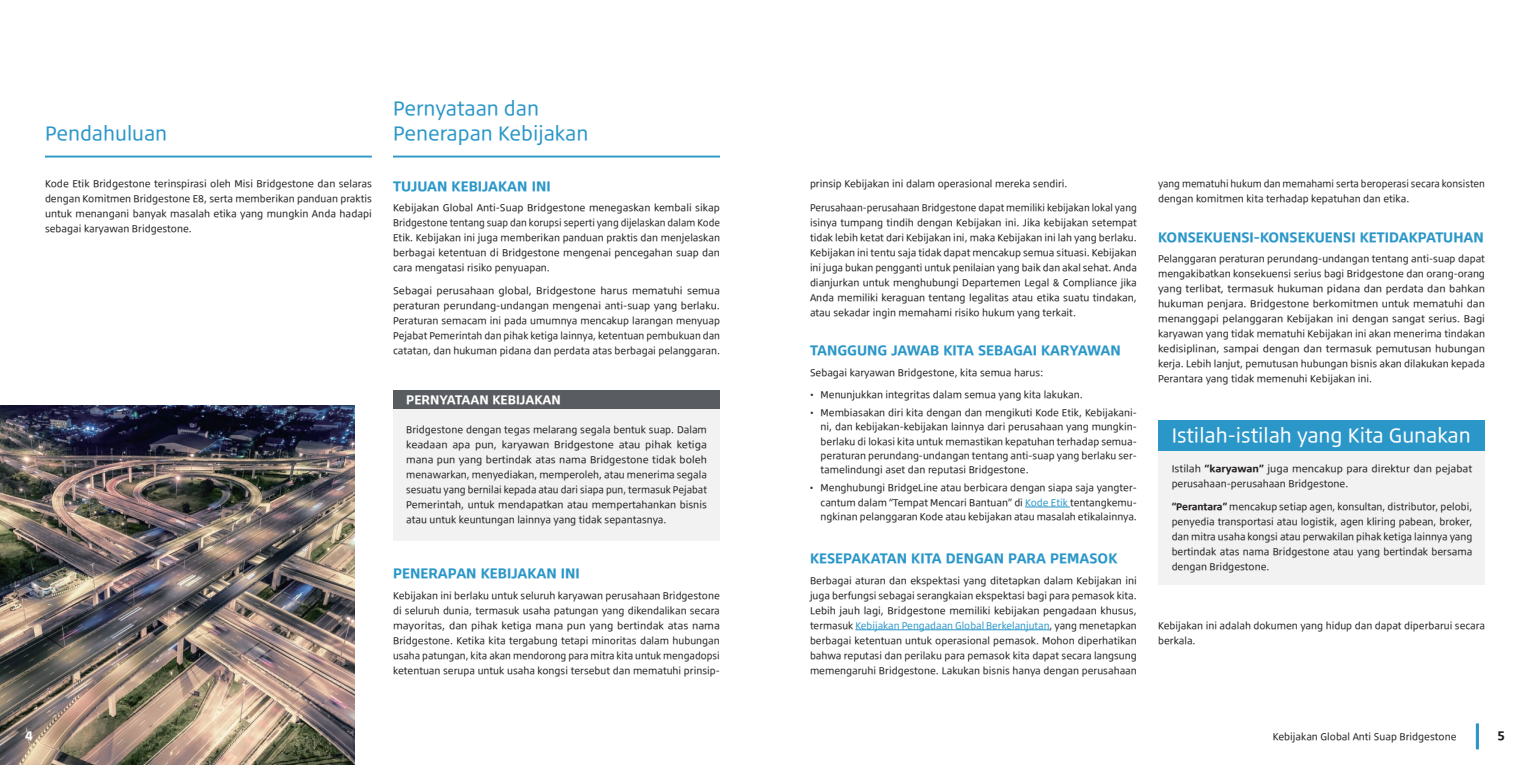
<style>
.page{position:relative;width:1530px;height:765px;background:#fff}
.page>*{position:absolute;margin:0;border:0;box-sizing:border-box;transform-origin:0 0}
.t1{font:17.5px/25px "Bridgestone Type TP";color:#2b97c9}
.t2{font:17.5px "Bridgestone Type TP";color:#fff}
.t3{font:700 12.5px "Bridgestone Type TP";color:#2b97c9}
.t4{font:700 11.25px "Bridgestone Type TP";color:#fff}
.t5{font:700 11.25px "Bridgestone Type TP";color:#231f20}
.t6{font:8.75px/15px "Bridgestone Type TP";color:#231f20;text-align:justify}
.t7{font:8.75px/15px "Bridgestone Type TP";color:#231f20;text-align:justify;scale:.96 1}
.t8{font:8.75px/15px "Bridgestone Type TP";color:#231f20;text-align:justify;scale:1.05 1}
.s1{color:#2b97c9}
.s2{font-weight:700}
</style>
<div class="page">
<hr style="left:45px;top:156px;width:327px;height:2px;background:#2b97c9">
<hr style="left:393px;top:156px;width:327px;height:2px;background:#2b97c9">
<div style="left:393px;top:409px;width:327px;height:131px;background:#f2f2f2"></div>
<div style="left:393px;top:390px;width:327px;height:19px;background:#595c60"></div>
<hr style="left:1025px;top:507px;width:45px;height:1px;background:#2b97c9">
<hr style="left:855px;top:630px;width:195px;height:1px;background:#2b97c9">
<hr style="left:1476px;top:723px;width:3px;height:26px;background:#2b97c9">
<img style="left:0;top:405px;width:354px;height:360px">
<div style="left:1158px;top:450px;width:327px;height:135px;background:#f2f2f2"></div>
<div style="left:1158px;top:420px;width:327px;height:30px;background:#2b97c9"></div>
<h1 class="t1" style="left:45px;top:120px;width:124px">Pendahuluan</h1>
<h1 class="t1" style="left:393px;top:95px;width:197px">Pernyataan dan<br>Penerapan Kebijakan</h1>
<p class="t6" style="left:45px;top:176px;width:328px">Kode Etik Bridgestone terinspirasi oleh Misi Bridgestone dan selaras dengan Komitmen Bridgestone E8, serta memberikan panduan praktis untuk menangani banyak masalah etika yang mungkin Anda hadapi sebagai karyawan Bridgestone.</p>
<h2 class="t3" style="left:393px;top:175px;width:159px">TUJUAN KEBIJAKAN INI</h2>
<p class="t6" style="left:393px;top:199px;width:328px">Kebijakan Global Anti-Suap Bridgestone menegaskan kembali sikap Bridgestone tentang suap dan korupsi seperti yang dijelaskan dalam Kode Etik. Kebijakan ini juga memberikan panduan praktis dan menjelaskan berbagai ketentuan di Bridgestone mengenai pencegahan suap dan cara mengatasi risiko penyuapan.</p>
<p class="t8" style="left:393px;top:282px;width:313px">Sebagai perusahaan global, Bridgestone harus mematuhi semua peraturan perundang-undangan mengenai anti-suap yang berlaku.<br>Peraturan semacam ini pada umumnya mencakup larangan menyuap Pejabat Pemerintah dan pihak ketiga lainnya, ketentuan pembukuan dan catatan, dan hukuman pidana dan perdata atas berbagai pelanggaran.</p>
<p class="t4" style="left:406px;top:390px;width:156px">PERNYATAAN KEBIJAKAN</p>
<p class="t6" style="left:406px;top:422px;width:302px">Bridgestone dengan tegas melarang segala bentuk suap. Dalam keadaan apa pun, karyawan Bridgestone atau pihak ketiga mana pun yang bertindak atas nama Bridgestone tidak boleh menawarkan, menyediakan, memperoleh, atau menerima segala sesuatu yang bernilai kepada atau dari siapa pun, termasuk Pejabat Pemerintah, untuk mendapatkan atau mempertahankan bisnis atau untuk keuntungan lainnya yang tidak sepantasnya.</p>
<h2 class="t3" style="left:393px;top:563px;width:188px">PENERAPAN KEBIJAKAN INI</h2>
<p class="t6" style="left:393px;top:587px;width:328px">Kebijakan ini berlaku untuk seluruh karyawan perusahaan Bridgestone di seluruh dunia, termasuk usaha patungan yang dikendalikan secara mayoritas, dan pihak ketiga mana pun yang bertindak atas nama Bridgestone. Ketika kita tergabung tetapi minoritas dalam hubungan usaha patungan, kita akan mendorong para mitra kita untuk mengadopsi ketentuan serupa untuk usaha kongsi tersebut dan mematuhi prinsip-</p>
<p class="t4" style="left:25px;top:727px;width:9px">4</p>
<p class="t6" style="left:810px;top:176px;width:259px">prinsip Kebijakan ini dalam operasional mereka sendiri.</p>
<p class="t7" style="left:810px;top:199px;width:342px">Perusahaan-perusahaan Bridgestone dapat memiliki kebijakan lokal yang isinya tumpang tindih dengan Kebijakan ini. Jika kebijakan setempat tidak lebih ketat dari Kebijakan ini, maka Kebijakan ini lah yang berlaku.<br>Kebijakan ini tentu saja tidak dapat mencakup semua situasi. Kebijakan ini juga bukan pengganti untuk penilaian yang baik dan akal sehat. Anda dianjurkan untuk menghubungi Departemen Legal &amp; Compliance jika Anda memiliki keraguan tentang legalitas atau etika suatu tindakan, atau sekadar ingin memahami risiko hukum yang terkait.</p>
<h2 class="t3" style="left:810px;top:340px;width:312px">TANGGUNG JAWAB KITA SEBAGAI KARYAWAN</h2>
<p class="t6" style="left:810px;top:364px;width:235px">Sebagai karyawan Bridgestone, kita semua harus:</p>
<p class="t6" style="left:810px;top:386px;width:274px">• Menunjukkan integritas dalam semua yang kita lakukan.</p>
<p class="t6" style="left:821px;top:405px;width:318px;line-height:14.4px;text-indent:-11px">• Membiasakan diri kita dengan dan mengikuti Kode Etik, Kebijakani&shy;ni, dan kebijakan-kebijakan lainnya dari perusahaan yang mungkin&shy;berlaku di lokasi kita untuk memastikan kepatuhan terhadap semua&shy;peraturan perundang-undangan tentang anti-suap yang berlaku ser&shy;tamelindungi aset dan reputasi Bridgestone.</p>
<p class="t6" style="left:821px;top:480px;width:318px;line-height:14.4px;text-indent:-11px">• Menghubungi BridgeLine atau berbicara dengan siapa saja yangter&shy;cantum dalam “Tempat Mencari Bantuan” di <span class="s1">Kode Etik</span> tentangkemu&shy;ngkinan pelanggaran Kode atau kebijakan atau masalah etikalainnya.</p>
<h2 class="t3" style="left:810px;top:548px;width:309px">KESEPAKATAN KITA DENGAN PARA PEMASOK</h2>
<p class="t6" style="left:810px;top:572px;width:328px">Berbagai aturan dan ekspektasi yang ditetapkan dalam Kebijakan ini juga berfungsi sebagai serangkaian ekspektasi bagi para pemasok kita.<br>Lebih jauh lagi, Bridgestone memiliki kebijakan pengadaan khusus, termasuk <span class="s1">Kebijakan Pengadaan Global Berkelanjutan</span>, yang menetapkan berbagai ketentuan untuk operasional pemasok. Mohon diperhatikan bahwa reputasi dan perilaku para pemasok kita dapat secara langsung memengaruhi Bridgestone. Lakukan bisnis hanya dengan perusahaan</p>
<p class="t7" style="left:1158px;top:176px;width:342px">yang mematuhi hukum dan memahami serta beroperasi secara konsisten dengan komitmen kita terhadap kepatuhan dan etika.</p>
<h2 class="t3" style="left:1158px;top:227px;width:327px">KONSEKUENSI-KONSEKUENSI KETIDAKPATUHAN</h2>
<p class="t6" style="left:1158px;top:251px;width:328px">Pelanggaran peraturan perundang-undangan tentang anti-suap dapat mengakibatkan konsekuensi serius bagi Bridgestone dan orang-orang yang terlibat, termasuk hukuman pidana dan perdata dan bahkan hukuman penjara. Bridgestone berkomitmen untuk mematuhi dan menanggapi pelanggaran Kebijakan ini dengan sangat serius. Bagi karyawan yang tidak mematuhi Kebijakan ini akan menerima tindakan kedisiplinan, sampai dengan dan termasuk pemutusan hubungan kerja. Lebih lanjut, pemutusan hubungan bisnis akan dilakukan kepada Perantara yang tidak memenuhi Kebijakan ini.</p>
<h1 class="t2" style="left:1172px;top:421px;width:301px">Istilah-istilah yang Kita Gunakan</h1>
<p class="t8" style="left:1172px;top:461px;width:288px">Istilah <span class="s2">“karyawan”</span> juga mencakup para direktur dan pejabat perusahaan-perusahaan Bridgestone.</p>
<p class="t6" style="left:1172px;top:499px;width:302px"><span class="s2">“Perantara”</span> mencakup setiap agen, konsultan, distributor, pelobi, penyedia transportasi atau logistik, agen kliring pabean, broker, dan mitra usaha kongsi atau perwakilan pihak ketiga lainnya yang bertindak atas nama Bridgestone atau yang bertindak bersama dengan Bridgestone.</p>
<p class="t6" style="left:1158px;top:617px;width:328px">Kebijakan ini adalah dokumen yang hidup dan dapat diperbarui secara berkala.</p>
<p class="t6" style="left:1273px;top:728px;width:185px">Kebijakan Global Anti Suap Bridgestone</p>
<p class="t5" style="left:1497px;top:727px;width:9px">5</p>
</div>
